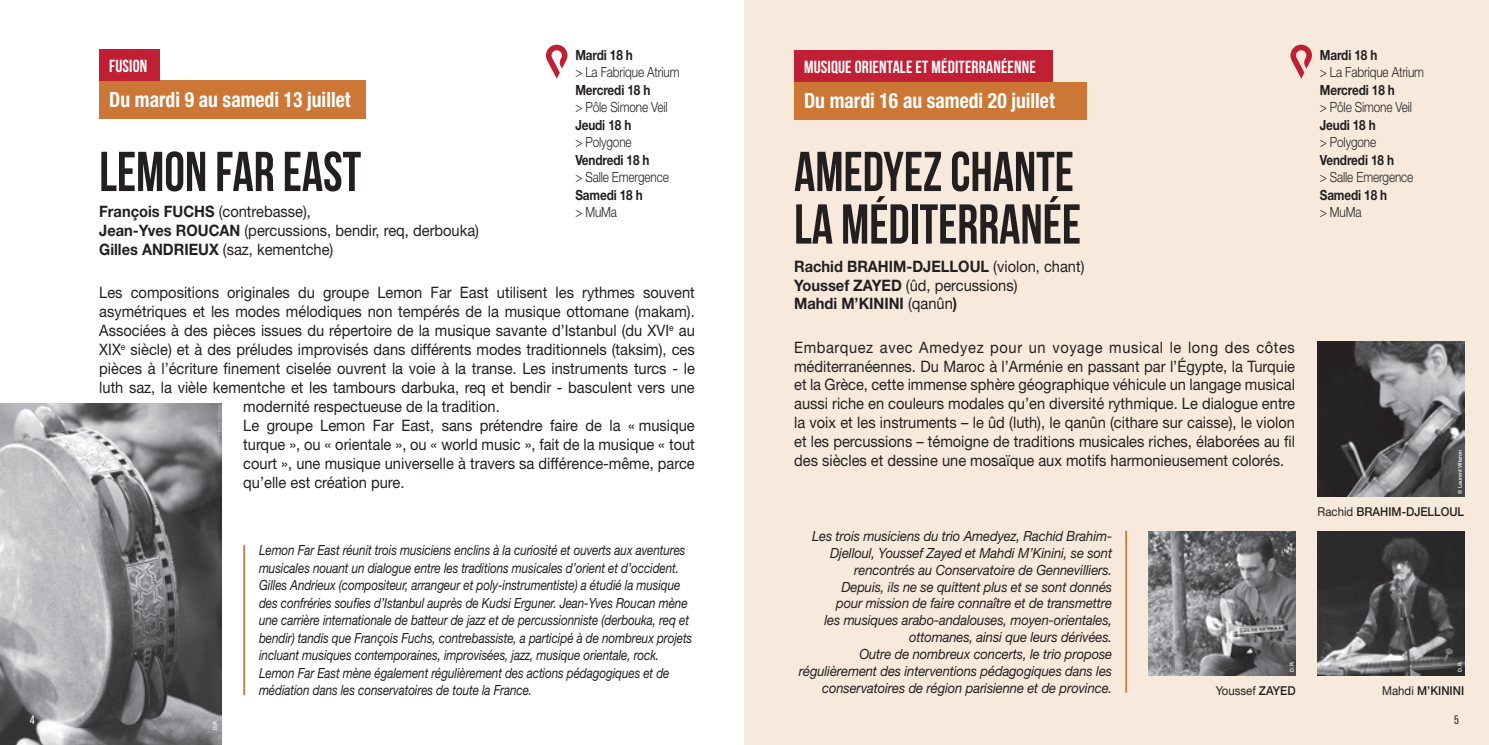
<style>
.page{position:relative;width:1489px;height:745px;background:#fff}
.page>*{position:absolute;margin:0;border:0;box-sizing:border-box;transform-origin:0 0}
.t1{font:700 56px/52.5px "Bebas Neue";color:#231f20;scale:.93 1}
.t2{font:700 condensed 21px "Helvetica Neue LT Std";color:#fff;scale:.93 1}
.t3{font:700 17.5px "Bebas Neue";letter-spacing:.01em;color:#fff}
.t4{font:15.75px/18.9px "Helvetica Neue LT Std";color:#231f20;text-align:justify;scale:.93 1}
.t5{font:700 15.75px "Helvetica Neue LT Std";color:#231f20;scale:.93 1}
.t6{font:italic 14px/17.5px "Helvetica Neue LT Std";letter-spacing:-.01em;color:#231f20;scale:.84 1}
.t7{font:italic 14px/16.8px "Helvetica Neue LT Std";letter-spacing:-.01em;color:#231f20;text-align:right;scale:.93 1}
.t8{font:300 14px/17.5px "Helvetica Neue LT Std";letter-spacing:-.01em;color:#231f20;scale:.84 1}
.t9{font:700 14px/17.5px "Helvetica Neue LT Std";letter-spacing:-.01em;color:#231f20;scale:.84 1}
.t10{font:500 12.25px "Helvetica Neue LT Std";color:#231f20;scale:.93 1}
.t11{font:12.25px "Helvetica Neue LT Std";color:#231f20;scale:.93 1}
.t12{font:12.25px "Bebas Neue";color:#231f20}
.t13{font:12.25px "Bebas Neue";color:#fff}
.t14{font:500 5.25px "Helvetica Neue LT Std";color:#fff}
.s1{font-weight:700}
.s2{font-weight:300}
.s3{font-weight:400}
.s4{font-weight:500}
</style>
<div class="page">
<div style="left:744px;top:0;width:744px;height:744px;background:#f7eadd"></div>
<hr style="left:243px;top:544px;width:2px;height:150px;background:#cc7736">
<hr style="left:1125px;top:530px;width:1px;height:162px;background:#cc7736">
<div style="left:99px;top:81px;width:267px;height:38px;background:#cc7736"></div>
<div style="left:99px;top:50px;width:61px;height:31px;background:#c11f33"></div>
<svg style="left:546px;top:45px;width:21px;height:34px"></svg>
<img style="left:0;top:403px;width:221px;height:341px">
<div style="left:794px;top:82px;width:292px;height:37px;background:#cc7736"></div>
<div style="left:794px;top:51px;width:258px;height:31px;background:#c11f33"></div>
<img style="left:1148px;top:531px;width:147px;height:143px">
<img style="left:1317px;top:531px;width:146px;height:143px">
<img style="left:1317px;top:341px;width:146px;height:155px">
<svg style="left:1290px;top:45px;width:21px;height:34px"></svg>
<p class="t13" style="left:30px;top:713px;width:6px">4</p>
<p class="t3" style="left:109px;top:56px;width:40px">FUSION</p>
<p class="t8" style="left:575px;top:46px;width:125px"><span class="s1">Mardi 18 h<br></span>&gt; La Fabrique Atrium</p>
<p class="t8" style="left:575px;top:81px;width:111px"><span class="s1">Mercredi 18 h<br></span>&gt; Pôle Simone Veil</p>
<p class="t8" style="left:575px;top:116px;width:69px"><span class="s1">Jeudi 18 h </span>&gt; Polygone</p>
<p class="t8" style="left:575px;top:151px;width:113px"><span class="s1">Vendredi 18 h<br></span>&gt; Salle Emergence</p>
<p class="t9" style="left:575px;top:186px;width:82px">Samedi 18 h <span class="s2">&gt; MuMa</span></p>
<p class="t2" style="left:109px;top:87px;width:261px">Du mardi 9 au samedi 13 juillet</p>
<p class="t1" style="left:99px;top:145px;width:283px">LEMON FAR EAST</p>
<p class="t4" style="left:99px;top:202px;width:410px"><span class="s1">François FUCHS</span> (contrebasse),<br><span class="s1">Jean-Yves ROUCAN</span> (percussions, bendir, req, derbouka)</p>
<p class="t4" style="left:99px;top:240px;width:253px"><span class="s1">Gilles ANDRIEUX</span> (saz, kementche)</p>
<p class="t4" style="left:99px;top:283px;width:642px">Les compositions originales du groupe Lemon Far East utilisent les rythmes souvent</p>
<p class="t4" style="left:99px;top:302px;width:642px">asymétriques et les modes mélodiques non tempérés de la musique ottomane (makam).</p>
<p class="t4" style="left:99px;top:320px;width:642px">Associées à des pièces issues du répertoire de la musique savante d’Istanbul (du XVI<sup>e</sup> au</p>
<p class="t4" style="left:99px;top:339px;width:642px">XIX<sup>e</sup> siècle) et à des préludes improvisés dans différents modes traditionnels (taksim), ces</p>
<p class="t4" style="left:99px;top:358px;width:642px">pièces à l’écriture finement ciselée ouvrent la voie à la transe. Les instruments turcs - le</p>
<p class="t4" style="left:99px;top:377px;width:642px">luth saz, la vièle kementche et les tambours darbuka, req et bendir - basculent vers une</p>
<p class="t4" style="left:243px;top:396px;width:277px">modernité respectueuse de la tradition.</p>
<p class="t4" style="left:243px;top:415px;width:487px">Le groupe Lemon Far East, sans prétendre faire de la « musique turque », ou « orientale », ou « world music », fait de la musique « tout court », une musique universelle à travers sa différence-même, parce qu’elle est création pure.</p>
<p class="t14" style="left:212px;top:729px;width:12px;rotate:-90deg">D.R.</p>
<p class="t6" style="left:259px;top:541px;width:509px">Lemon Far East réunit trois musiciens enclins à la curiosité et ouverts aux aventures musicales nouant un dialogue entre les traditions musicales d’orient et d’occident.</p>
<p class="t6" style="left:259px;top:576px;width:517px">Gilles Andrieux (compositeur, arrangeur et poly-instrumentiste) a étudié la musique des confréries soufies d’Istanbul auprès de Kudsi Erguner. Jean-Yves Roucan mène une carrière internationale de batteur de jazz et de percussionniste (derbouka, req et bendir) tandis que François Fuchs, contrebassiste, a participé à de nombreux projets incluant musiques contemporaines, improvisées, jazz, musique orientale, rock.<br>Lemon Far East mène également régulièrement des actions pédagogiques et de médiation dans les conservatoires de toute la France.</p>
<p class="t3" style="left:804px;top:57px;width:233px">MUSIQUE ORIENTALE ET MÉDITERRANÉENNE</p>
<p class="t2" style="left:804px;top:88px;width:271px">Du mardi 16 au samedi 20 juillet</p>
<p class="t1" style="left:794px;top:145px;width:310px">AMEDYEZ CHANTE<br>LA MÉDITERRANÉE</p>
<p class="t5" style="left:794px;top:256px;width:314px">Rachid BRAHIM-DJELLOUL <span class="s3">(violon, chant)</span></p>
<p class="t4" style="left:794px;top:275px;width:242px"><span class="s1">Youssef ZAYED</span> (ûd, percussions)</p>
<p class="t5" style="left:794px;top:294px;width:177px">Mahdi M’KININI <span class="s3">(qanûn</span>)</p>
<p class="t4" style="left:794px;top:337px;width:540px">Embarquez avec Amedyez pour un voyage musical le long des côtes méditerranéennes. Du Maroc à l’Arménie en passant par l’Égypte, la Turquie et la Grèce, cette immense sphère géographique véhicule un langage musical aussi riche en couleurs modales qu’en diversité rythmique. Le dialogue entre la voix et les instruments – le ûd (luth), le qanûn (cithare sur caisse), le violon et les percussions – témoigne de traditions musicales riches, élaborées au fil des siècles et dessine une mosaïque aux motifs harmonieusement colorés.</p>
<p class="t8" style="left:1319px;top:46px;width:125px"><span class="s1">Mardi 18 h<br></span>&gt; La Fabrique Atrium</p>
<p class="t8" style="left:1319px;top:81px;width:111px"><span class="s1">Mercredi 18 h<br></span>&gt; Pôle Simone Veil</p>
<p class="t8" style="left:1319px;top:116px;width:69px"><span class="s1">Jeudi 18 h </span>&gt; Polygone</p>
<p class="t8" style="left:1319px;top:151px;width:113px"><span class="s1">Vendredi 18 h<br></span>&gt; Salle Emergence</p>
<p class="t9" style="left:1319px;top:186px;width:82px">Samedi 18 h <span class="s2">&gt; MuMa</span></p>
<p class="t14" style="left:1456px;top:493px;width:45px;rotate:-90deg">© Laurent Villaron</p>
<p class="t10" style="left:1317px;top:504px;width:159px"><span class="s3">Rachid</span> BRAHIM-DJELLOUL</p>
<p class="t7" style="left:798px;top:527px;width:338px">Les trois musiciens du trio Amedyez, Rachid Brahim-Djelloul, Youssef Zayed et Mahdi M’Kinini, se sont rencontrés au Conservatoire de Gennevilliers.<br>Depuis, ils ne se quittent plus et se sont donnés<br>pour mission de faire connaître et de transmettre<br>les musiques arabo-andalouses, moyen-orientales, ottomanes, ainsi que leurs dérivées.<br>Outre de nombreux concerts, le trio propose régulièrement des interventions pédagogiques dans les conservatoires de région parisienne et de province.</p>
<p class="t14" style="left:1288px;top:671px;width:12px;rotate:-90deg">D.R.</p>
<p class="t14" style="left:1456px;top:671px;width:12px;rotate:-90deg">D.R.</p>
<p class="t11" style="left:1215px;top:683px;width:87px">Youssef <span class="s4">ZAYED</span></p>
<p class="t10" style="left:1382px;top:683px;width:90px"><span class="s3">Mahdi</span> M’KININI</p>
<p class="t12" style="left:1453px;top:713px;width:6px">5</p>
</div>
